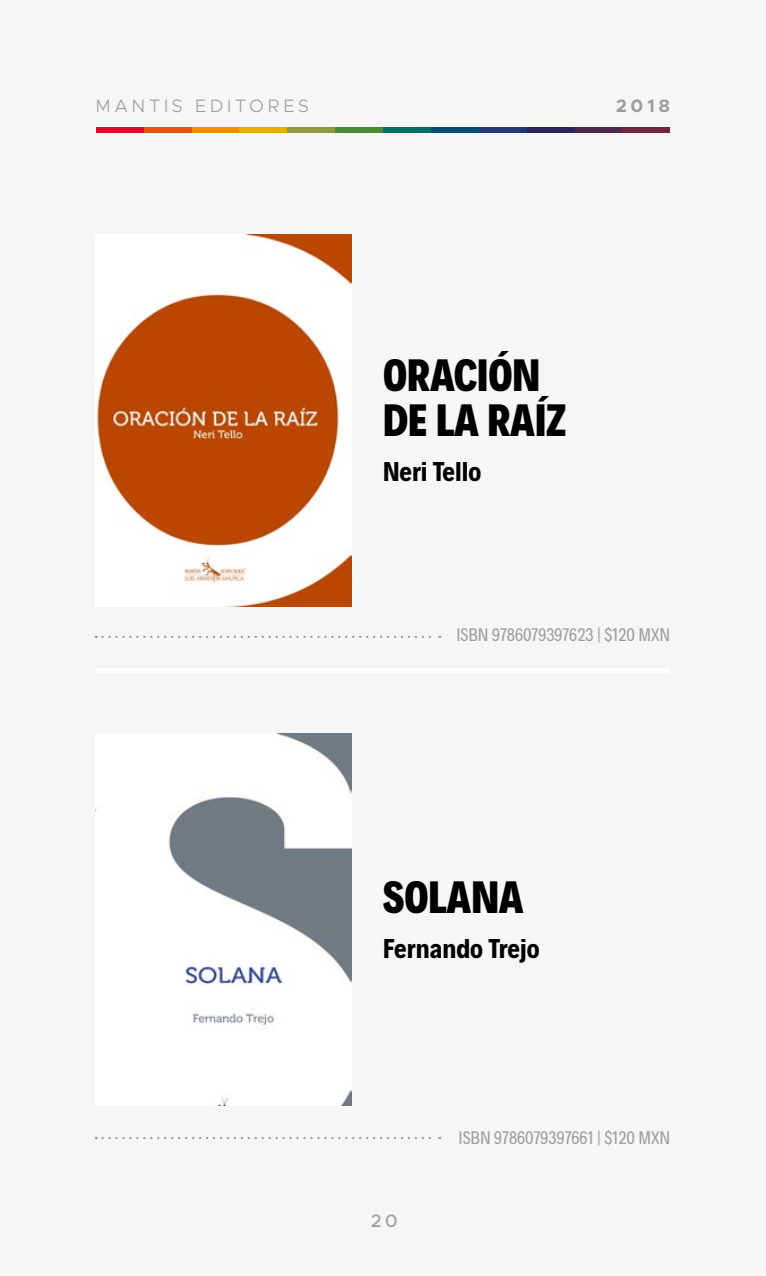
<style>
.page{position:relative;width:766px;height:1276px;background:#fff}
.page>*{position:absolute;margin:0;border:0;box-sizing:border-box;transform-origin:0 0}
.t1{font:800 45px/45px "Decalotype";color:#000}
.t2{font:700 27px "Decalotype";color:#000}
.t3{font:18px "Decalotype";color:#9d9d9c}
.t4{font:300 18px "Metropolis";letter-spacing:.2em;color:#9d9d9c}
.t5{font:700 18px "Metropolis";color:#9d9d9c}
.t6{font:500 18px "Metropolis";color:#9d9d9c}
</style>
<div class="page">
<div style="left:0;top:0;width:765px;height:1276px;background:#f6f6f6"></div>
<div style="left:96px;top:668px;width:574px;height:5px;background:#fff"></div>
<div style="left:574px;top:128px;width:48px;height:5px;background:#52274e"></div>
<div style="left:526px;top:128px;width:48px;height:5px;background:#2a2458"></div>
<div style="left:478px;top:128px;width:48px;height:5px;background:#233977"></div>
<div style="left:431px;top:128px;width:47px;height:5px;background:#044e71"></div>
<div style="left:383px;top:128px;width:48px;height:5px;background:#006e63"></div>
<div style="left:335px;top:128px;width:48px;height:5px;background:#498b33"></div>
<div style="left:287px;top:128px;width:48px;height:5px;background:#8f993e"></div>
<div style="left:239px;top:128px;width:48px;height:5px;background:#ecab03"></div>
<div style="left:191px;top:128px;width:48px;height:5px;background:#f18a04"></div>
<div style="left:144px;top:128px;width:47px;height:5px;background:#e6530f"></div>
<div style="left:96px;top:128px;width:48px;height:5px;background:#ce132d"></div>
<div style="left:622px;top:128px;width:48px;height:5px;background:#72253d"></div>
<svg style="left:96px;top:636px;width:344px;height:2px"></svg>
<svg style="left:96px;top:1137px;width:344px;height:2px"></svg>
<img style="left:97px;top:234px;width:254px;height:372px">
<img style="left:169px;top:733px;width:182px;height:372px">
<p class="t4" style="left:96px;top:94px;width:215px">MANTIS EDITORES</p>
<p class="t5" style="left:615px;top:94px;width:56px">2018</p>
<h1 class="t1" style="left:383px;top:350px;width:185px">ORACIÓN<br>DE LA RAÍZ</h1>
<h2 class="t2" style="left:383px;top:452px;width:100px">Neri Tello</h2>
<p class="t3" style="left:456px;top:622px;width:215px">ISBN 9786079397623 | $120 MXN</p>
<h1 class="t1" style="left:383px;top:872px;width:142px">SOLANA</h1>
<h2 class="t2" style="left:383px;top:929px;width:158px">Fernando Trejo</h2>
<p class="t6" style="left:371px;top:1209px;width:28px">20</p>
<p class="t3" style="left:458px;top:1124px;width:213px">ISBN 9786079397661 | $120 MXN</p>
</div>
